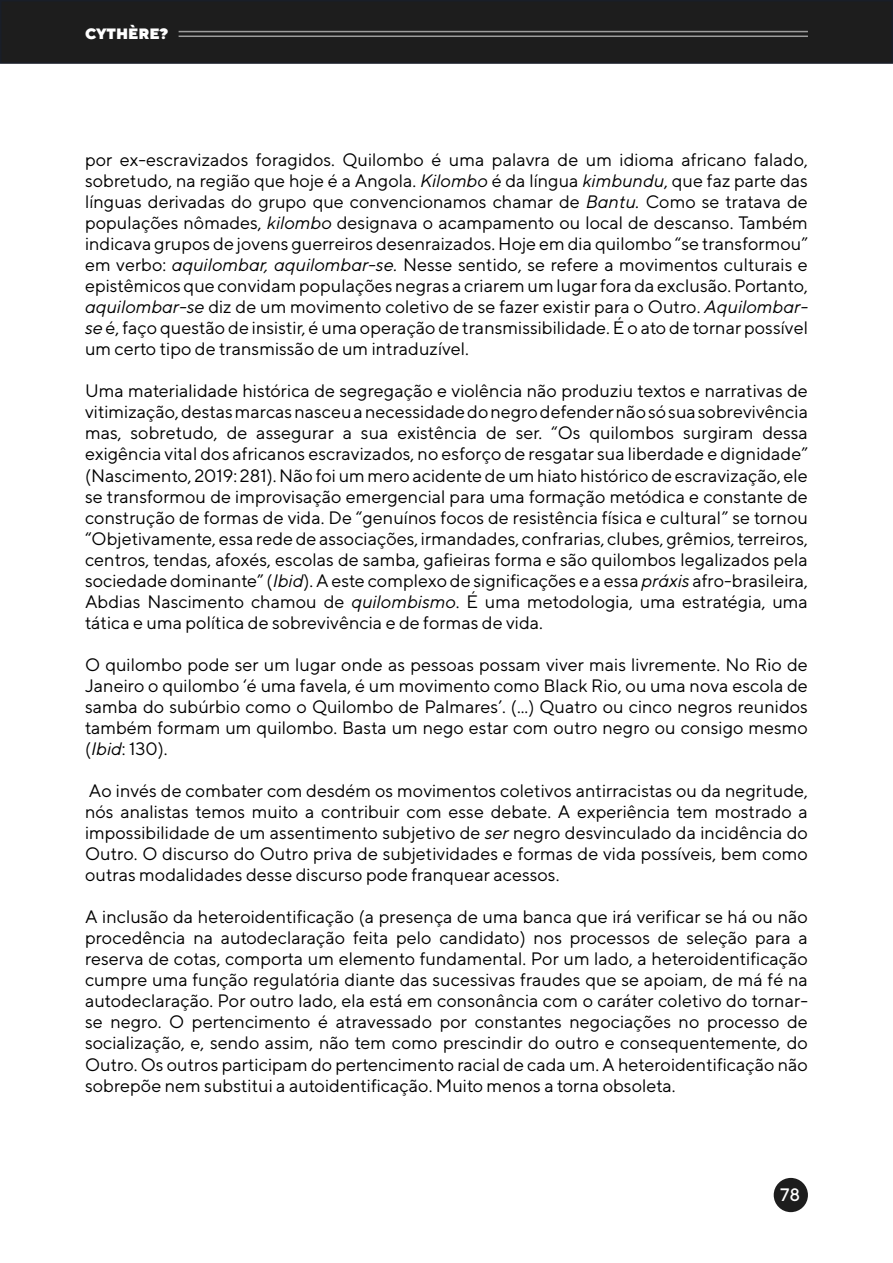
<style>
.page{position:relative;width:893px;height:1263px;background:#fff}
.page>*{position:absolute;margin:0;border:0;box-sizing:border-box;transform-origin:0 0}
.t1{font:18px/21px "TT Norms";color:#000;text-align:justify}
.t2{font:500 18px "TT Norms";color:#fff}
.t3{font:900 15px "TT Norms";color:#fff}
.s1{font-style:italic}
</style>
<div class="page">
<div style="left:0;top:0;width:893px;height:64px;background:#1d1d1d;border:2px solid #191e28"></div>
<hr style="left:179px;top:31px;width:629px;height:1px;background:#9d9d9d">
<hr style="left:179px;top:36px;width:629px;height:1px;background:#9d9d9d">
<div style="left:774px;top:1178px;width:34px;height:34px;background:#1d1d1d;border-radius:50%"></div>
<p class="t3" style="left:85px;top:24px;width:85px">CYTHÈRE?</p>
<p class="t1" style="left:85px;top:149px;width:724px">por ex-escravizados foragidos. Quilombo é uma palavra de um idioma africano falado, sobretudo, na região que hoje é a Angola. <span class="s1">Kilombo</span> é da língua <span class="s1">kimbundu</span>, que faz parte das línguas derivadas do grupo que convencionamos chamar de <span class="s1">Bantu.</span> Como se tratava de populações nômades, <span class="s1">kilombo</span> designava o acampamento ou local de descanso. Também indicava grupos de jovens guerreiros desenraizados. Hoje em dia quilombo “se transformou” em verbo: <span class="s1">aquilombar, aquilombar-se.</span> Nesse sentido, se refere a movimentos culturais e epistêmicos que convidam populações negras a criarem um lugar fora da exclusão. Portanto, <span class="s1">aquilombar-se</span> diz de um movimento coletivo de se fazer existir para o Outro. <span class="s1">Aquilombar&shy;se</span> é, faço questão de insistir, é uma operação de transmissibilidade. É o ato de tornar possível um certo tipo de transmissão de um intraduzível.</p>
<p class="t1" style="left:85px;top:380px;width:724px">Uma materialidade histórica de segregação e violência não produziu textos e narrativas de vitimização, destas marcas nasceu a necessidade do negro defender não só sua sobrevivência mas, sobretudo, de assegurar a sua existência de ser. “Os quilombos surgiram dessa exigência vital dos africanos escravizados, no esforço de resgatar sua liberdade e dignidade” (Nascimento, 2019: 281). Não foi um mero acidente de um hiato histórico de escravização, ele se transformou de improvisação emergencial para uma formação metódica e constante de construção de formas de vida. De “genuínos focos de resistência física e cultural” se tornou “Objetivamente, essa rede de associações, irmandades, confrarias, clubes, grêmios, terreiros, centros, tendas, afoxés, escolas de samba, gafieiras forma e são quilombos legalizados pela sociedade dominante” (<span class="s1">Ibid</span>). A este complexo de significações e a essa <span class="s1">práxis</span> afro-brasileira, Abdias Nascimento chamou de <span class="s1">quilombismo</span>. É uma metodologia, uma estratégia, uma tática e uma política de sobrevivência e de formas de vida.</p>
<p class="t1" style="left:85px;top:654px;width:724px">O quilombo pode ser um lugar onde as pessoas possam viver mais livremente. No Rio de Janeiro o quilombo ‘é uma favela, é um movimento como Black Rio, ou uma nova escola de samba do subúrbio como o Quilombo de Palmares’. (...) Quatro ou cinco negros reunidos também formam um quilombo. Basta um nego estar com outro negro ou consigo mesmo (<span class="s1">Ibid</span>: 130).</p>
<p class="t1" style="left:85px;top:780px;width:724px">Ao invés de combater com desdém os movimentos coletivos antirracistas ou da negritude, nós analistas temos muito a contribuir com esse debate. A experiência tem mostrado a impossibilidade de um assentimento subjetivo de <span class="s1">ser</span> negro desvinculado da incidência do Outro. O discurso do Outro priva de subjetividades e formas de vida possíveis, bem como outras modalidades desse discurso pode franquear acessos.</p>
<p class="t1" style="left:85px;top:906px;width:724px">A inclusão da heteroidentificação (a presença de uma banca que irá verificar se há ou não procedência na autodeclaração feita pelo candidato) nos processos de seleção para a reserva de cotas, comporta um elemento fundamental. Por um lado, a heteroidentificação cumpre uma função regulatória diante das sucessivas fraudes que se apoiam, de má fé na autodeclaração. Por outro lado, ela está em consonância com o caráter coletivo do tornar&shy;se negro. O pertencimento é atravessado por constantes negociações no processo de socialização, e, sendo assim, não tem como prescindir do outro e consequentemente, do Outro. Os outros participam do pertencimento racial de cada um. A heteroidentificação não sobrepõe nem substitui a autoidentificação. Muito menos a torna obsoleta.</p>
<p class="t2" style="left:780px;top:1183px;width:22px">78</p>
</div>
